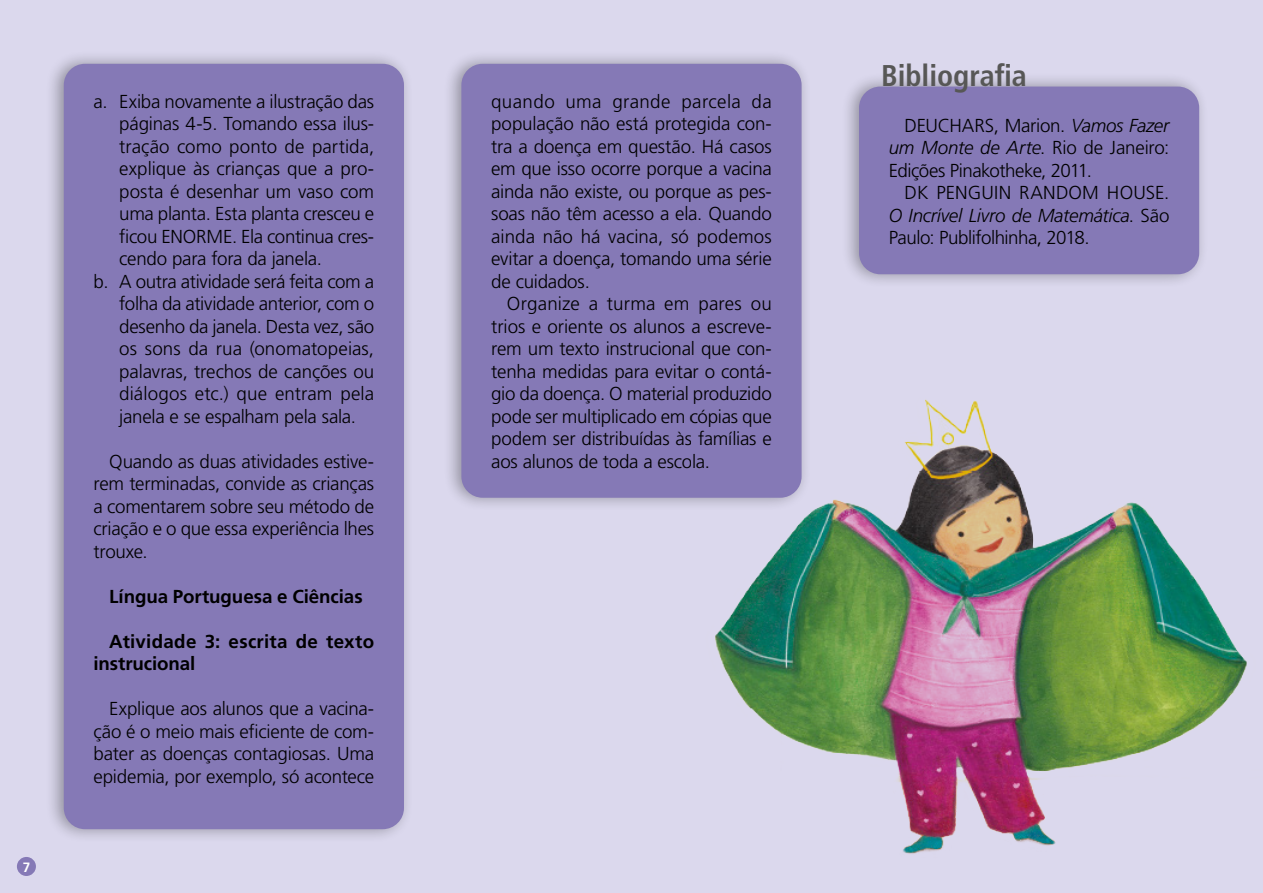
<style>
.page{position:relative;width:1263px;height:893px;background:#dbd8ed}
.page>*{position:absolute;margin:0;border:0;box-sizing:border-box;transform-origin:0 0}
.t1{font:700 condensed 30px "Frutiger LT Std";color:#575756}
.t2{font:300 18.75px/22.5px "Frutiger LT Std";letter-spacing:-.01em;color:#000;text-align:justify}
.t3{font:700 18.75px/22.5px "Frutiger LT Std";letter-spacing:-.005em;color:#000}
.t4{font:700 13.5px "Frutiger LT Std";color:#fff}
.s1{font-style:italic}
</style>
<div class="page">
<div style="left:17px;top:857px;width:19px;height:19px;background:#8579b6;border-radius:50%"></div>
<div style="left:841px;top:73px;width:368px;height:216px;background:#000;opacity:.33"></div>
<div style="left:859px;top:87px;width:340px;height:187px;background:#8579b6;border-radius:21px"></div>
<div style="left:46px;top:50px;width:368px;height:793px;background:#000;opacity:.33"></div>
<div style="left:64px;top:64px;width:340px;height:765px;background:#8579b6;border-radius:21px"></div>
<div style="left:443px;top:50px;width:368px;height:462px;background:#000;opacity:.33"></div>
<div style="left:461px;top:64px;width:340px;height:434px;background:#8579b6;border-radius:21px"></div>
<img style="left:692px;top:372px;width:555px;height:482px">
<p class="t4" style="left:23px;top:859px;width:9px">7</p>
<p class="t2" style="left:94px;top:90px;width:282px">a. Exiba novamente a ilustração das</p>
<p class="t2" style="left:119px;top:113px;width:256px">páginas 4-5. Tomando essa ilus-</p>
<p class="t2" style="left:119px;top:135px;width:256px">tração como ponto de partida,</p>
<p class="t2" style="left:119px;top:158px;width:256px">explique às crianças que a pro-</p>
<p class="t2" style="left:119px;top:180px;width:256px">posta é desenhar um vaso com</p>
<p class="t2" style="left:119px;top:203px;width:256px">uma planta. Esta planta cresceu e</p>
<p class="t2" style="left:119px;top:225px;width:256px">ficou ENORME. Ela continua cres-</p>
<p class="t2" style="left:119px;top:248px;width:204px">cendo para fora da janela.</p>
<p class="t2" style="left:94px;top:270px;width:282px">b. A outra atividade será feita com a</p>
<p class="t2" style="left:119px;top:293px;width:256px">folha da atividade anterior, com o</p>
<p class="t2" style="left:119px;top:315px;width:256px">desenho da janela. Desta vez, são</p>
<p class="t2" style="left:119px;top:338px;width:256px">os sons da rua (onomatopeias,</p>
<p class="t2" style="left:119px;top:360px;width:256px">palavras, trechos de canções ou</p>
<p class="t2" style="left:119px;top:383px;width:256px">diálogos etc.) que entram pela</p>
<p class="t2" style="left:119px;top:405px;width:238px">janela e se espalham pela sala.</p>
<p class="t2" style="left:94px;top:450px;width:282px;text-indent:16px">Quando as duas atividades estive&shy;rem terminadas, convide as crianças a comentarem sobre seu método de criação e o que essa experiência lhes trouxe.</p>
<p class="t3" style="left:109px;top:585px;width:255px">Língua Portuguesa e Ciências</p>
<p class="t3" style="left:94px;top:630px;width:282px;text-indent:16px">Atividade 3: escrita de texto instrucional</p>
<p class="t2" style="left:94px;top:698px;width:282px;text-indent:16px">Explique aos alunos que a vacina&shy;ção é o meio mais eficiente de com&shy;bater as doenças contagiosas. Uma epidemia, por exemplo, só acontece</p>
<p class="t2" style="left:491px;top:90px;width:282px">quando uma grande parcela da população não está protegida con&shy;tra a doença em questão. Há casos em que isso ocorre porque a vacina ainda não existe, ou porque as pes&shy;soas não têm acesso a ela. Quando ainda não há vacina, só podemos evitar a doença, tomando uma série de cuidados.</p>
<p class="t2" style="left:491px;top:293px;width:282px;text-indent:16px">Organize a turma em pares ou trios e oriente os alunos a escreve&shy;rem um texto instrucional que con&shy;tenha medidas para evitar o contá&shy;gio da doença. O material produzido pode ser multiplicado em cópias que podem ser distribuídas às famílias e aos alunos de toda a escola.</p>
<h1 class="t1" style="left:881px;top:58px;width:147px">Bibliografia</h1>
<p class="t2" style="left:889px;top:114px;width:282px;text-indent:16px">DEUCHARS, Marion. <span class="s1">Vamos Fazer um Monte de Arte</span>. Rio de Janeiro:<br>Edições Pinakotheke, 2011.</p>
<p class="t2" style="left:889px;top:182px;width:282px;text-indent:16px">DK PENGUIN RANDOM HOUSE.<br><span class="s1">O Incrível Livro de Matemática</span>. São Paulo: Publifolhinha, 2018.</p>
</div>
